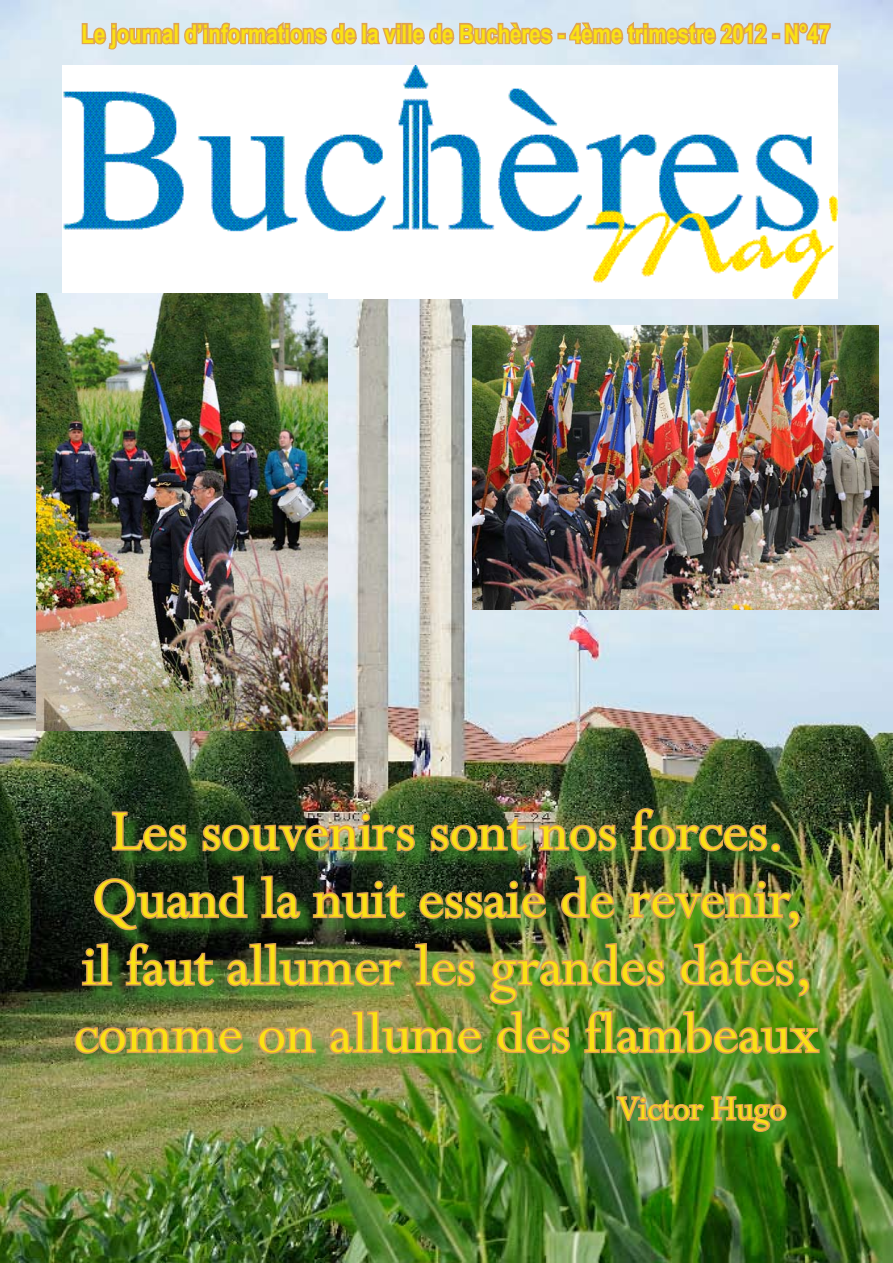
<style>
.page{position:relative;width:893px;height:1263px;background:#fff}
.page>*{position:absolute;margin:0;border:0;box-sizing:border-box;transform-origin:0 0}
.t1{font:63px/67.5px "Perpetua";color:#fae213;text-align:center}
.t2{font:37.5px "Perpetua";color:#fae213}
.t3{font:700 25.5px "Arial";color:#fae213;scale:.8 1}
</style>
<div class="page">
<img style="left:0;top:0;width:893px;height:1263px">
<svg style="left:80px;top:12px;width:321px;height:40px;background:#ddd0b9"></svg>
<div style="left:396px;top:28px;width:5px;height:16px;border:3px solid #dfa253"></div>
<div style="left:401px;top:23px;width:6px;height:21px;border:3px solid #dfa253"></div>
<div style="left:407px;top:23px;width:6px;height:21px;border:3px solid #dfa253"></div>
<svg style="left:410px;top:20px;width:145px;height:27px;background:#dcc29c"></svg>
<div style="left:557px;top:33px;width:9px;height:6px;border:3px solid #dfa253"></div>
<svg style="left:568px;top:18px;width:201px;height:29px;background:#d9c2a0"></svg>
<div style="left:772px;top:33px;width:8px;height:6px;border:3px solid #dfa253"></div>
<svg style="left:783px;top:18px;width:49px;height:32px;background:#d8c5aa"></svg>
<img style="left:62px;top:66px;width:775px;height:232px">
<img style="left:472px;top:326px;width:406px;height:283px">
<img style="left:36px;top:294px;width:291px;height:436px">
<div style="left:75px;top:809px;width:764px;height:343px;background:#45a12b;opacity:.75"></div>
<svg style="left:110px;top:810px;width:79px;height:43px;background:#5c5b2b"></svg>
<img style="left:201px;top:811px;width:216px;height:42px">
<img style="left:429px;top:816px;width:100px;height:37px">
<img style="left:537px;top:822px;width:82px;height:31px">
<img style="left:629px;top:806px;width:154px;height:49px">
<svg style="left:92px;top:874px;width:157px;height:58px;background:#505225"></svg>
<svg style="left:259px;top:874px;width:44px;height:47px;background:#5b5429"></svg>
<img style="left:311px;top:878px;width:97px;height:43px">
<img style="left:418px;top:878px;width:129px;height:43px">
<img style="left:559px;top:874px;width:57px;height:46px">
<img style="left:627px;top:878px;width:174px;height:53px">
<img style="left:73px;top:941px;width:748px;height:115px">
<img style="left:615px;top:1094px;width:174px;height:40px">
<p class="t3" style="left:82px;top:17px;width:937px">Le journal d’informations de la ville de Buchères - 4ème trimestre 2012 - N°47</p>
<p class="t1" style="left:74px;top:796px;width:747px">Les souvenirs sont nos forces.<br>Quand la nuit essaie de revenir, il faut allumer les grandes dates, comme on allume des flambeaux</p>
<p class="t2" style="left:617px;top:1085px;width:171px">Victor Hugo</p>
</div>
